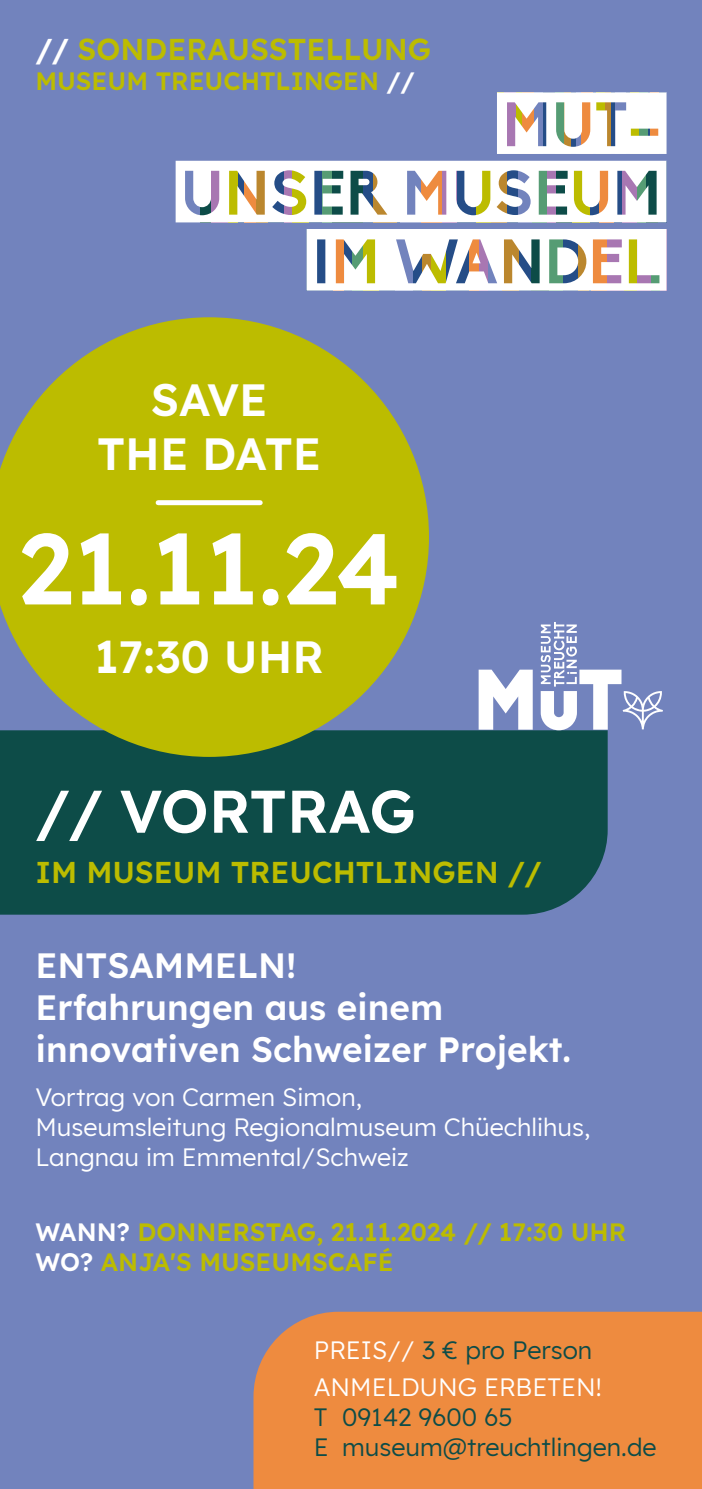
<style>
.page{position:relative;width:702px;height:1489px;background:#fff}
.page>*{position:absolute;margin:0;border:0;box-sizing:border-box;transform-origin:0 0}
.t1{font:600 100px "Lexend";color:#fff}
.t2{font:600 60px "Lexend";letter-spacing:-.01em;color:#fff}
.t3{font:600 45px/54px "Lexend";color:#fff;text-align:center}
.t4{font:600 35px/42px "Lexend";color:#fff}
.t5{font:600 30px "Lexend";color:#bcbc00}
.t6{font:25px/30px "Lexend";color:#fff}
.t7{font:600 25px/30px "Lexend";color:#bcbc00}
.t8{font:25px/30px "Lexend";color:#0d4c48}
.s1{color:#fff}
.s2{color:#0d4c48}
</style>
<div class="page">
<div style="left:0;top:0;width:702px;height:1488px;background:#7283bd"></div>
<div style="left:0;top:730px;width:607px;height:184px;background:#0d4c48"></div>
<div style="left:253px;top:1311px;width:449px;height:177px;background:#ee8b3f"></div>
<svg style="left:306px;top:229px;width:360px;height:62px;background:#d9d8ce"></svg>
<svg style="left:176px;top:161px;width:490px;height:61px;background:#d2d3ce"></svg>
<svg style="left:497px;top:92px;width:169px;height:62px;background:#e4e0db"></svg>
<svg style="left:0;top:317px;width:429px;height:439px;fill:#bcbc00"></svg>
<div style="left:158px;top:500px;width:102px;height:5px;background:#fff"></div>
<svg style="left:478px;top:669px;width:54px;height:60px"></svg>
<svg style="left:540px;top:622px;width:123px;height:108px"></svg>
<p class="t5" style="left:35px;top:26px;width:397px"><span class="s1">//</span> SONDERAUSSTELLUNG</p>
<p class="t7" style="left:35px;top:64px;width:380px">MUSEUM TREUCHTLINGEN <span class="s1">//</span></p>
<h3 class="t3" style="left:97px;top:370px;width:225px">SAVE<br>THE DATE</h3>
<h1 class="t1" style="left:18px;top:492px;width:383px">21.11.24</h1>
<h3 class="t3" style="left:94px;top:626px;width:231px">17:30 UHR</h3>
<h2 class="t2" style="left:35px;top:765px;width:382px">// VORTRAG</h2>
<p class="t5" style="left:35px;top:849px;width:507px">IM MUSEUM TREUCHTLINGEN //</p>
<h3 class="t4" style="left:35px;top:942px;width:537px">ENTSAMMELN!<br>Erfahrungen aus einem innovativen Schweizer Projekt.</h3>
<p class="t6" style="left:35px;top:1080px;width:556px">Vortrag von Carmen Simon,<br>Museumsleitung Regionalmuseum Chüechlihus,<br>Langnau im Emmental/Schweiz</p>
<p class="t7" style="left:35px;top:1214px;width:592px"><span class="s1">WANN?</span> DONNERSTAG, 21.11.2024 // 17:30 UHR<br><span class="s1">WO?</span> ANJA'S MUSEUMSCAFÉ</p>
<p class="t6" style="left:314px;top:1329px;width:289px;line-height:37px">PREIS// <span class="s2">3 € pro Person<br></span>ANMELDUNG ERBETEN!</p>
<p class="t8" style="left:314px;top:1400px;width:344px">T 09142 9600 65<br>E museum@treuchtlingen.de</p>
</div>
